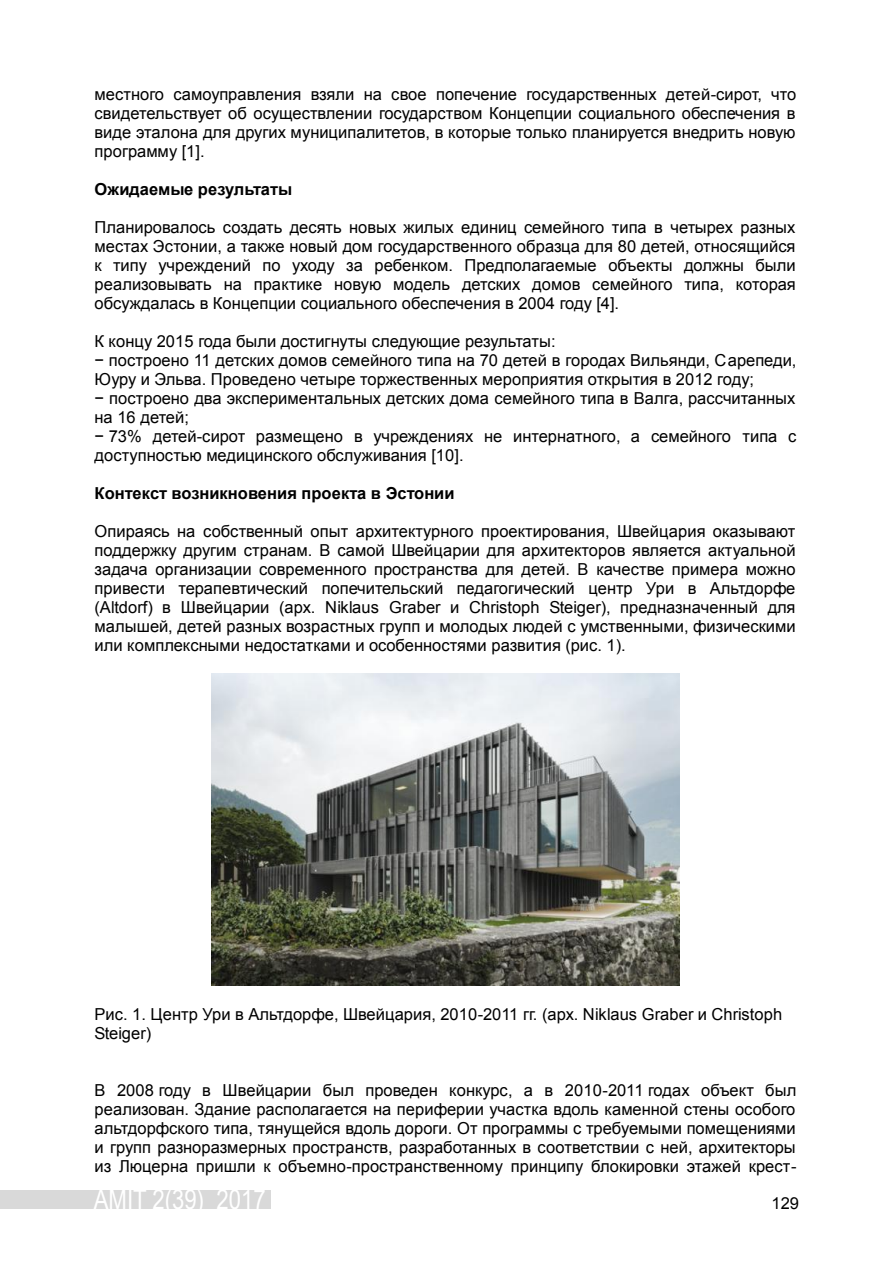
<style>
.page{position:relative;width:893px;height:1263px;background:#fff}
.page>*{position:absolute;margin:0;border:0;box-sizing:border-box;transform-origin:0 0}
.t1{font:27px "Arial Narrow";color:#fff}
.t2{font:16.5px/19px "Arial";color:#000;text-align:justify}
.t3{font:700 16.5px "Arial";color:#000}
.t4{font:16.5px "Arial";color:#000}
.s1{font-style:inherit}
</style>
<div class="page">
<div style="left:0;top:1190px;width:271px;height:19px;background:#d9d9d9"></div>
<img style="left:211px;top:673px;width:468px;height:312px">
<p class="t2" style="left:95px;top:85px;width:703px">местного самоуправления взяли на свое попечение государственных детей<span class="s1">-</span>сирот, что свидетельствует об осуществлении государством Концепции социального обеспечения в виде эталона для других муниципалитетов, в которые только планируется внедрить новую программу [1].</p>
<p class="t3" style="left:95px;top:178px;width:199px">Ожидаемые результаты</p>
<p class="t2" style="left:95px;top:218px;width:703px">Планировалось создать десять новых жилых единиц семейного типа в четырех разных местах Эстонии, а также новый дом государственного образца для 80 детей, относящийся к типу учреждений по уходу за ребенком. Предполагаемые объекты должны были реализовывать на практике новую модель детских домов семейного типа, которая обсуждалась в Концепции социального обеспечения в 2004 году [4].</p>
<p class="t2" style="left:95px;top:332px;width:703px;text-align:left">К концу 2015 года были достигнуты следующие результаты:<br>− построено 11 детских домов семейного типа на 70 детей в городах Вильянди, Сарепеди, Юуру и Эльва. Проведено четыре торжественных мероприятия открытия в 2012 году;<br>− построено два экспериментальных детских дома семейного типа в Валга, рассчитанных на 16 детей;<br>− 73% детей<span class="s1">-</span>сирот размещено в учреждениях не интернатного, а семейного типа с доступностью медицинского обслуживания [10].</p>
<p class="t3" style="left:95px;top:482px;width:361px">Контекст возникновения проекта в Эстонии</p>
<p class="t2" style="left:95px;top:522px;width:703px">Опираясь на собственный опыт архитектурного проектирования, Швейцария оказывают поддержку другим странам. В самой Швейцарии для архитекторов является актуальной задача организации современного пространства для детей. В качестве примера можно привести терапевтический попечительский педагогический центр Ури в Альтдорфе (Altdorf) в Швейцарии (арх. Niklaus Graber и Christoph Steiger), предназначенный для малышей, детей разных возрастных групп и молодых людей с умственными, физическими или комплексными недостатками и особенностями развития (рис. 1).</p>
<p class="t2" style="left:95px;top:1004px;width:689px">Рис. 1. Центр Ури в Альтдорфе, Швейцария, 2010<span class="s1">-</span>2011 гг. <span class="s1">(</span>арх<span class="s1">. Niklaus Graber</span> и <span class="s1">Christoph<br>Steiger)</span></p>
<p class="t2" style="left:95px;top:1080px;width:704px">В 2008 году в Швейцарии был проведен конкурс, а в 2010<span class="s1">-2011</span> годах объект был реализован. Здание располагается на периферии участка вдоль каменной стены особого альтдорфского типа, тянущейся вдоль дороги. От программы с требуемыми помещениями и групп разноразмерных пространств, разработанных в соответствии с ней, архитекторы из Люцерна пришли к объемно<span class="s1">-</span>пространственному принципу блокировки этажей крест<span class="s1">-</span></p>
<h1 class="t1" style="left:94px;top:1180px;width:173px">AMIT 2(39) 2017</h1>
<p class="t4" style="left:771px;top:1192px;width:29px">129</p>
</div>
